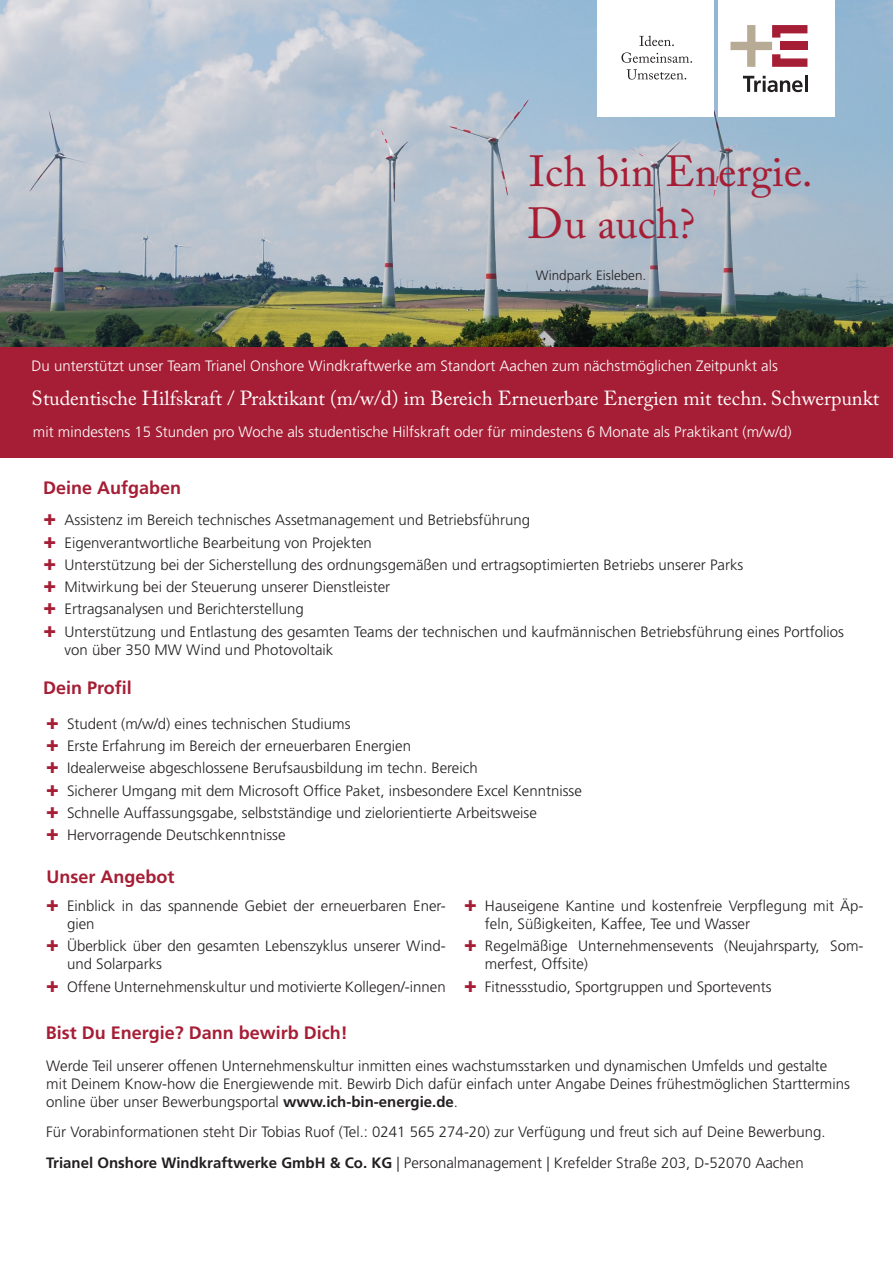
<style>
.page{position:relative;width:893px;height:1263px;background:#fff}
.page>*{position:absolute;margin:0;border:0;box-sizing:border-box;transform-origin:0 0}
.t1{font:43.35px/52.1px "Adobe Caslon Pro";color:#a61e35}
.t2{font:20.25px "Adobe Caslon Pro";color:#fff}
.t3{font:700 18px "Frutiger LT Std";color:#a61e35}
.t4{font:300 15px/22.2px "Frutiger LT Std";color:#231f20}
.t5{font:300 15px "Frutiger LT Std";color:#fff}
.t6{font:300 13.5px "Frutiger LT Std";color:#231f20}
.s1{font-weight:700}
</style>
<div class="page">
<img style="left:0;top:0;width:893px;height:347px">
<div style="left:597px;top:0;width:117px;height:117px;background:#fff"></div>
<div style="left:718px;top:0;width:116px;height:117px;background:#fff"></div>
<svg style="left:621px;top:35px;width:71px;height:45px"></svg>
<div style="left:780px;top:42px;width:28px;height:8px;background:#a61e35"></div>
<svg style="left:730px;top:25px;width:77px;height:67px"></svg>
<hr style="left:804px;top:76px;width:3px;height:16px;background:#231f20">
<div style="left:0;top:347px;width:893px;height:111px;background:#a61e35"></div>
<h1 class="t1" style="left:528px;top:145px;width:287px">Ich bin Energie.<br>Du auch?</h1>
<p class="t6" style="left:536px;top:267px;width:112px">Windpark Eisleben.</p>
<p class="t5" style="left:32px;top:357px;width:748px">Du unterstützt unser Team Trianel Onshore Windkraftwerke am Standort Aachen zum nächstmöglichen Zeitpunkt als</p>
<h2 class="t2" style="left:32px;top:386px;width:849px">Studentische Hilfskraft / Praktikant (m/w/d) im Bereich Erneuerbare Energien mit techn. Schwerpunkt</h2>
<p class="t5" style="left:33px;top:423px;width:760px">mit mindestens 15 Stunden pro Woche als studentische Hilfskraft oder für mindestens 6 Monate als Praktikant (m/w/d)</p>
<p class="t3" style="left:43px;top:477px;width:140px">Deine Aufgaben</p>
<p class="t4" style="left:65px;top:509px;width:781px">Assistenz im Bereich technisches Assetmanagement und Betriebsführung<br>Eigenverantwortliche Bearbeitung von Projekten<br>Unterstützung bei der Sicherstellung des ordnungsgemäßen und ertragsoptimierten Betriebs unserer Parks<br>Mitwirkung bei der Steuerung unserer Dienstleister<br>Ertragsanalysen und Berichterstellung<br>Unterstützung und Entlastung des gesamten Teams der technischen und kaufmännischen Betriebsführung eines Portfolios</p>
<p class="t4" style="left:65px;top:638px;width:270px">von über 350 MW Wind und Photovoltaik</p>
<p class="t3" style="left:43px;top:678px;width:90px">Dein Profil</p>
<p class="t4" style="left:67px;top:713px;width:516px">Student (m/w/d) eines technischen Studiums<br>Erste Erfahrung im Bereich der erneuerbaren Energien<br>Idealerweise abgeschlossene Berufsausbildung im techn. Bereich<br>Sicherer Umgang mit dem Microsoft Office Paket, insbesondere Excel Kenntnisse Schnelle Auffassungsgabe, selbstständige und zielorientierte Arbeitsweise Hervorragende Deutschkenntnisse</p>
<p class="t3" style="left:47px;top:866px;width:129px">Unser Angebot</p>
<p class="t4" style="left:67px;top:897px;width:380px;line-height:18px">Einblick in das spannende Gebiet der erneuerbaren Ener&shy;gien</p>
<p class="t4" style="left:67px;top:937px;width:380px;line-height:18px">Überblick über den gesamten Lebenszyklus unserer Wind&shy;und Solarparks</p>
<p class="t4" style="left:67px;top:975px;width:380px">Offene Unternehmenskultur und motivierte Kollegen/-innen</p>
<p class="t3" style="left:46px;top:1022px;width:304px">Bist Du Energie? Dann bewirb Dich!</p>
<p class="t4" style="left:485px;top:897px;width:380px;line-height:18px">Hauseigene Kantine und kostenfreie Verpflegung mit Äp&shy;feln, Süßigkeiten, Kaffee, Tee und Wasser</p>
<p class="t4" style="left:485px;top:937px;width:380px;line-height:18px">Regelmäßige Unternehmensevents (Neujahrsparty, Som&shy;merfest, Offsite)</p>
<p class="t4" style="left:485px;top:975px;width:288px">Fitnessstudio, Sportgruppen und Sportevents</p>
<p class="t4" style="left:46px;top:1056px;width:805px;line-height:18px">Werde Teil unserer offenen Unternehmenskultur inmitten eines wachstumsstarken und dynamischen Umfelds und gestalte mit Deinem Know-how die Energiewende mit. Bewirb Dich dafür einfach unter Angabe Deines frühestmöglichen Starttermins online über unser Bewerbungsportal <span class="s1">www.ich-bin-energie.de</span>.</p>
<p class="t4" style="left:46px;top:1117px;width:781px;line-height:30.8px">Für Vorabinformationen steht Dir Tobias Ruof (Tel.: 0241 565 274-20) zur Verfügung und freut sich auf Deine Bewerbung.<br><span class="s1">Trianel Onshore Windkraftwerke GmbH &amp; Co. KG</span> | Personalmanagement | Krefelder Straße 203, D-52070 Aachen</p>
</div>
